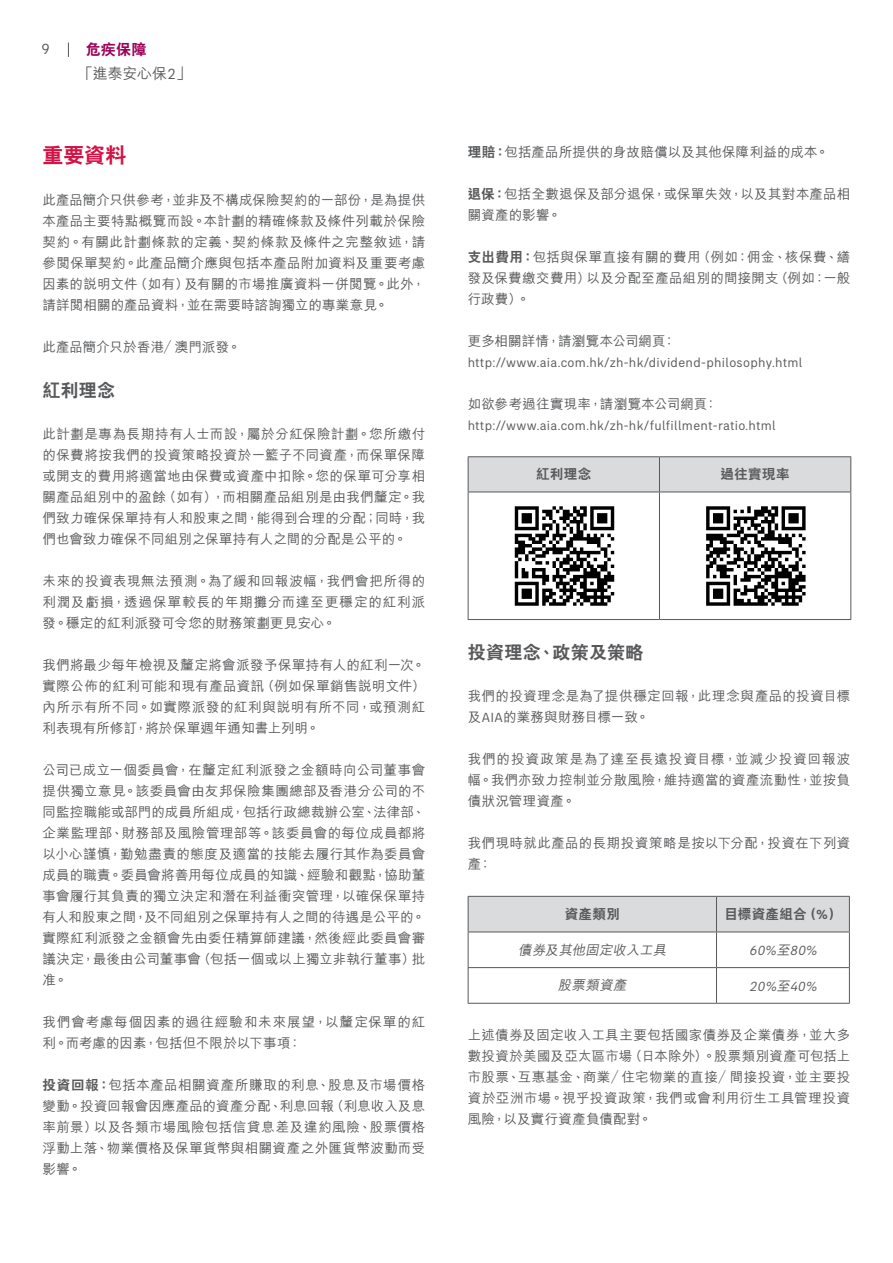
<style>
.page{position:relative;width:893px;height:1263px;background:#fff}
.page>*{position:absolute;margin:0;border:0;box-sizing:border-box;transform-origin:0 0}
.t1{font:800 21px "C Hei 2 HK";color:#d31245}
.t2{font:800 18px "C Hei 2 HK";letter-spacing:.02em;color:#58595b}
.t3{font:500 15px "M Hei HK";letter-spacing:-.005em;color:#58595b}
.t4{font:800 15px "C Hei 2 HK";color:#9c0058}
.t5{font:15px "AIA Everest";color:#58595b}
.t6{font:500 13.5px/21px "M Hei HK";letter-spacing:.02em;color:#58595b;text-align:justify}
.t7{font:13.5px "AIA Everest";letter-spacing:.025em;color:#58595b}
.t8{font:500 13.5px/21px "M Hei HK";letter-spacing:.055em;color:#58595b}
.t9{font:800 13.5px "C Hei 2 HK";letter-spacing:.03em;color:#58595b}
.t10{font:italic 500 13.5px "M Hei HK";color:#58595b}
.t11{font:italic 13.5px "AIA Everest";color:#58595b}
.s1{font-family:"AIA Everest";font-weight:400}
.s2{font-family:"C Hei 2 HK";font-weight:800}
.s3{font-family:"AIA Everest";font-weight:700}
.s4{font-family:"M Hei HK";font-weight:500}
</style>
<div class="page">
<svg style="left:515px;top:506px;width:99px;height:100px"></svg>
<svg style="left:706px;top:506px;width:100px;height:100px"></svg>
<div style="left:469px;top:457px;width:381px;height:35px;background:#dadbdc"></div>
<hr style="left:468px;top:456px;width:191px;height:1px;background:#58595b">
<hr style="left:468px;top:457px;width:1px;height:35px;background:#58595b">
<hr style="left:659px;top:456px;width:192px;height:1px;background:#58595b">
<hr style="left:659px;top:457px;width:1px;height:35px;background:#58595b">
<hr style="left:850px;top:457px;width:1px;height:35px;background:#58595b">
<hr style="left:468px;top:492px;width:191px;height:1px;background:#58595b">
<hr style="left:468px;top:492px;width:1px;height:127px;background:#58595b">
<hr style="left:659px;top:492px;width:192px;height:1px;background:#58595b">
<hr style="left:659px;top:492px;width:1px;height:127px;background:#58595b">
<hr style="left:850px;top:492px;width:1px;height:127px;background:#58595b">
<hr style="left:468px;top:619px;width:191px;height:1px;background:#58595b">
<hr style="left:659px;top:619px;width:192px;height:1px;background:#58595b">
<div style="left:469px;top:897px;width:380px;height:34px;background:#dadbdc"></div>
<hr style="left:468px;top:896px;width:248px;height:1px;background:#58595b">
<hr style="left:468px;top:897px;width:1px;height:34px;background:#58595b">
<hr style="left:716px;top:896px;width:134px;height:1px;background:#58595b">
<hr style="left:716px;top:897px;width:1px;height:34px;background:#58595b">
<hr style="left:849px;top:897px;width:1px;height:34px;background:#58595b">
<hr style="left:468px;top:931px;width:248px;height:1px;background:#58595b">
<hr style="left:468px;top:932px;width:1px;height:35px;background:#58595b">
<hr style="left:716px;top:931px;width:134px;height:1px;background:#58595b">
<hr style="left:716px;top:932px;width:1px;height:35px;background:#58595b">
<hr style="left:849px;top:932px;width:1px;height:35px;background:#58595b">
<hr style="left:468px;top:967px;width:248px;height:1px;background:#58595b">
<hr style="left:468px;top:968px;width:1px;height:35px;background:#58595b">
<hr style="left:716px;top:967px;width:134px;height:1px;background:#58595b">
<hr style="left:716px;top:968px;width:1px;height:35px;background:#58595b">
<hr style="left:849px;top:968px;width:1px;height:35px;background:#58595b">
<hr style="left:468px;top:1003px;width:248px;height:1px;background:#58595b">
<hr style="left:716px;top:1003px;width:134px;height:1px;background:#58595b">
<svg style="left:68px;top:43px;width:1px;height:14px"></svg>
<p class="t5" style="left:41px;top:40px;width:10px">9</p>
<p class="t4" style="left:86px;top:42px;width:62px">危疾保障</p>
<p class="t3" style="left:78px;top:63px;width:115px">「進泰安心保<span class="s1">2</span>」</p>
<h1 class="t1" style="left:43px;top:144px;width:86px">重要資料</h1>
<p class="t6" style="left:43px;top:188px;width:384px">此產品簡介只供參考，並非及不構成保險契約的一部份，是為提供本產品主要特點概覽而設。本計劃的精確條款及條件列載於保險契約。有關此計劃條款的定義、契約條款及條件之完整敘述，請參閱保單契約。此產品簡介應與包括本產品附加資料及重要考慮因素的說明文件（如有）及有關的市場推廣資料一併閱覽。此外，請詳閱相關的產品資料，並在需要時諮詢獨立的專業意見。</p>
<p class="t6" style="left:43px;top:335px;width:200px">此產品簡介只於香港／澳門派發。</p>
<h2 class="t2" style="left:43px;top:381px;width:74px">紅利理念</h2>
<p class="t6" style="left:43px;top:422px;width:384px">此計劃是專為長期持有人士而設，屬於分紅保險計劃。您所繳付的保費將按我們的投資策略投資於一籃子不同資產，而保單保障或開支的費用將適當地由保費或資產中扣除。您的保單可分享相關產品組別中的盈餘（如有），而相關產品組別是由我們釐定。我們致力確保保單持有人和股東之間，能得到合理的分配；同時，我們也會致力確保不同組別之保單持有人之間的分配是公平的。</p>
<p class="t6" style="left:43px;top:569px;width:384px">未來的投資表現無法預測。為了緩和回報波幅，我們會把所得的利潤及虧損，透過保單較長的年期攤分而達至更穩定的紅利派發。穩定的紅利派發可令您的財務策劃更見安心。</p>
<p class="t6" style="left:43px;top:653px;width:384px">我們將最少每年檢視及釐定將會派發予保單持有人的紅利一次。實際公佈的紅利可能和現有產品資訊（例如保單銷售說明文件）內所示有所不同。如實際派發的紅利與說明有所不同，或預測紅利表現有所修訂，將於保單週年通知書上列明。</p>
<p class="t6" style="left:43px;top:758px;width:384px">公司已成立一個委員會，在釐定紅利派發之金額時向公司董事會提供獨立意見。該委員會由友邦保險集團總部及香港分公司的不同監控職能或部門的成員所組成，包括行政總裁辦公室、法律部、企業監理部、財務部及風險管理部等。該委員會的每位成員都將以小心謹慎，勤勉盡責的態度及適當的技能去履行其作為委員會成員的職責。委員會將善用每位成員的知識、經驗和觀點，協助董事會履行其負責的獨立決定和潛在利益衝突管理，以確保保單持有人和股東之間，及不同組別之保單持有人之間的待遇是公平的。實際紅利派發之金額會先由委任精算師建議，然後經此委員會審議決定，最後由公司董事會（包括一個或以上獨立非執行董事）批准。</p>
<p class="t8" style="left:43px;top:1010px;width:384px">我們會考慮每個因素的過往經驗和未來展望，以釐定保單的紅利。而考慮的因素，包括但不限於以下事項：</p>
<p class="t6" style="left:43px;top:1073px;width:384px"><span class="s2">投資回報：</span>包括本產品相關資產所賺取的利息、股息及市場價格變動。投資回報會因應產品的資產分配、利息回報（利息收入及息率前景）以及各類市場風險包括信貸息差及違約風險、股票價格浮動上落、物業價格及保單貨幣與相關資產之外匯貨幣波動而受影響。</p>
<p class="t6" style="left:468px;top:140px;width:363px"><span class="s2">理賠：</span>包括產品所提供的身故賠償以及其他保障利益的成本。</p>
<p class="t6" style="left:468px;top:182px;width:384px"><span class="s2">退保：</span>包括全數退保及部分退保，或保單失效，以及其對本產品相關資產的影響。</p>
<p class="t6" style="left:468px;top:245px;width:384px"><span class="s2">支出費用：</span>包括與保單直接有關的費用（例如：佣金、核保費、繕發及保費繳交費用）以及分配至產品組別的間接開支（例如：一般行政費）。</p>
<p class="t6" style="left:468px;top:329px;width:210px">更多相關詳情，請瀏覽本公司網頁：</p>
<p class="t7" style="left:468px;top:354px;width:336px">http://www.aia.com.hk/zh-hk/dividend-philosophy.html</p>
<p class="t6" style="left:468px;top:392px;width:251px">如欲參考過往實現率，請瀏覽本公司網頁：</p>
<p class="t7" style="left:468px;top:417px;width:309px">http://www.aia.com.hk/zh-hk/fulfillment-ratio.html</p>
<p class="t9" style="left:536px;top:467px;width:56px">紅利理念</p>
<p class="t9" style="left:720px;top:467px;width:71px">過往實現率</p>
<h2 class="t2" style="left:468px;top:643px;width:177px">投資理念、政策及策略</h2>
<p class="t6" style="left:468px;top:684px;width:384px">我們的投資理念是為了提供穩定回報，此理念與產品的投資目標及<span class="s1">AIA</span>的業務與財務目標一致。</p>
<p class="t6" style="left:468px;top:747px;width:384px">我們的投資政策是為了達至長遠投資目標，並減少投資回報波幅。我們亦致力控制並分散風險，維持適當的資產流動性，並按負債狀況管理資產。</p>
<p class="t6" style="left:468px;top:831px;width:384px">我們現時就此產品的長期投資策略是按以下分配，投資在下列資產：</p>
<p class="t9" style="left:565px;top:907px;width:57px">資產類別</p>
<p class="t9" style="left:724px;top:907px;width:118px">目標資產組合（<span class="s3">%</span>）</p>
<p class="t10" style="left:518px;top:940px;width:153px">債券及其他固定收入工具</p>
<p class="t11" style="left:749px;top:942px;width:72px">60%<span class="s4">至</span>80%</p>
<p class="t10" style="left:558px;top:975px;width:74px">股票類資產</p>
<p class="t11" style="left:749px;top:978px;width:72px">20%<span class="s4">至</span>40%</p>
<p class="t6" style="left:468px;top:1023px;width:384px">上述債券及固定收入工具主要包括國家債券及企業債券，並大多數投資於美國及亞太區市場（日本除外）。股票類別資產可包括上市股票、互惠基金、商業／住宅物業的直接／間接投資，並主要投資於亞洲市場。視乎投資政策，我們或會利用衍生工具管理投資風險，以及實行資產負債配對。</p>
</div>
